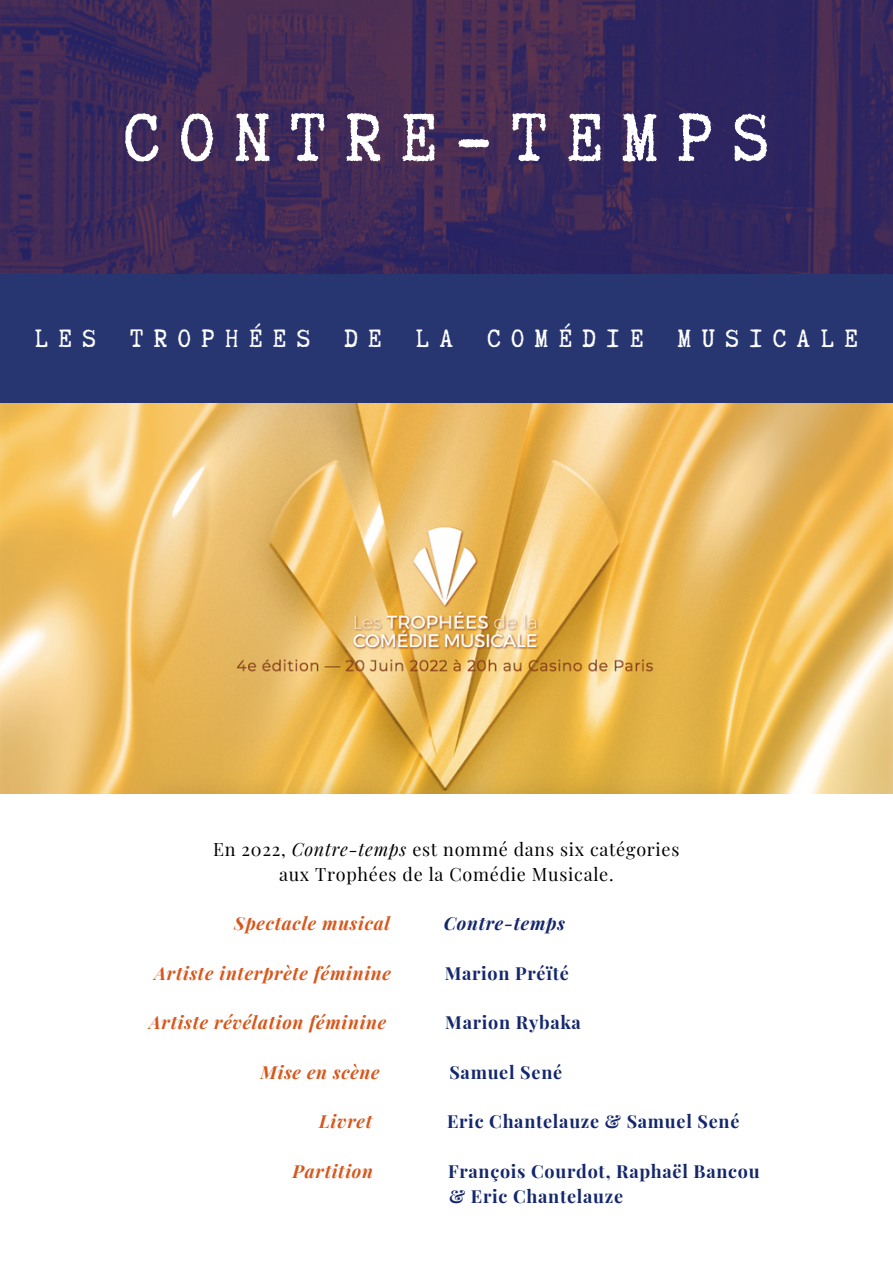
<style>
.page{position:relative;width:893px;height:1264px;background:#fff}
.page>*{position:absolute;margin:0;border:0;box-sizing:border-box;transform-origin:0 0}
.t1{font:81px "Truetypewriter Polygl OTT";letter-spacing:.24em;color:#fff}
.t2{font:30px "Truetypewriter Polygl OTT";letter-spacing:.35em;color:#fff}
.t3{font:700 18px/24.8px "Playfair Display";letter-spacing:.04em;color:#15276c}
.t4{font:italic 700 18px "Playfair Display";letter-spacing:.04em;color:#d6581d}
.t5{font:18px/24.8px "Playfair Display";letter-spacing:.04em;color:#000;text-align:center}
.t6{font:italic 700 18px "Playfair Display";letter-spacing:.04em;color:#15276c}
.s1{font-style:italic}
</style>
<div class="page">
<img style="left:0;top:0;width:892px;height:274px">
<img style="left:0;top:402px;width:892px;height:391px">
<div style="left:0;top:274px;width:892px;height:128px;background:#273570"></div>
<h1 class="t1" style="left:124px;top:95px;width:646px">CONTRE-TEMPS</h1>
<h2 class="t2" style="left:35px;top:322px;width:824px">LES TROPHÉES DE LA COMÉDIE MUSICALE</h2>
<p class="t5" style="left:213px;top:836px;width:468px">En 2022, <span class="s1">Contre-temps</span> est nommé dans six catégories aux Trophées de la Comédie Musicale.</p>
<p class="t4" style="left:234px;top:910px;width:157px">Spectacle musical</p>
<p class="t6" style="left:443px;top:910px;width:123px">Contre-temps</p>
<p class="t4" style="left:154px;top:960px;width:238px">Artiste interprète féminine</p>
<p class="t3" style="left:444px;top:960px;width:126px">Marion Préïté</p>
<p class="t4" style="left:149px;top:1009px;width:238px">Artiste révélation féminine</p>
<p class="t3" style="left:445px;top:1009px;width:137px">Marion Rybaka</p>
<p class="t4" style="left:260px;top:1059px;width:120px">Mise en scène</p>
<p class="t3" style="left:449px;top:1058px;width:114px">Samuel Sené</p>
<p class="t4" style="left:319px;top:1108px;width:54px">Livret</p>
<p class="t3" style="left:447px;top:1108px;width:294px">Eric Chantelauze &amp; Samuel Sené</p>
<p class="t4" style="left:292px;top:1158px;width:82px">Partition</p>
<p class="t3" style="left:448px;top:1157px;width:313px">François Courdot, Raphaël Bancou &amp; Eric Chantelauze</p>
</div>
